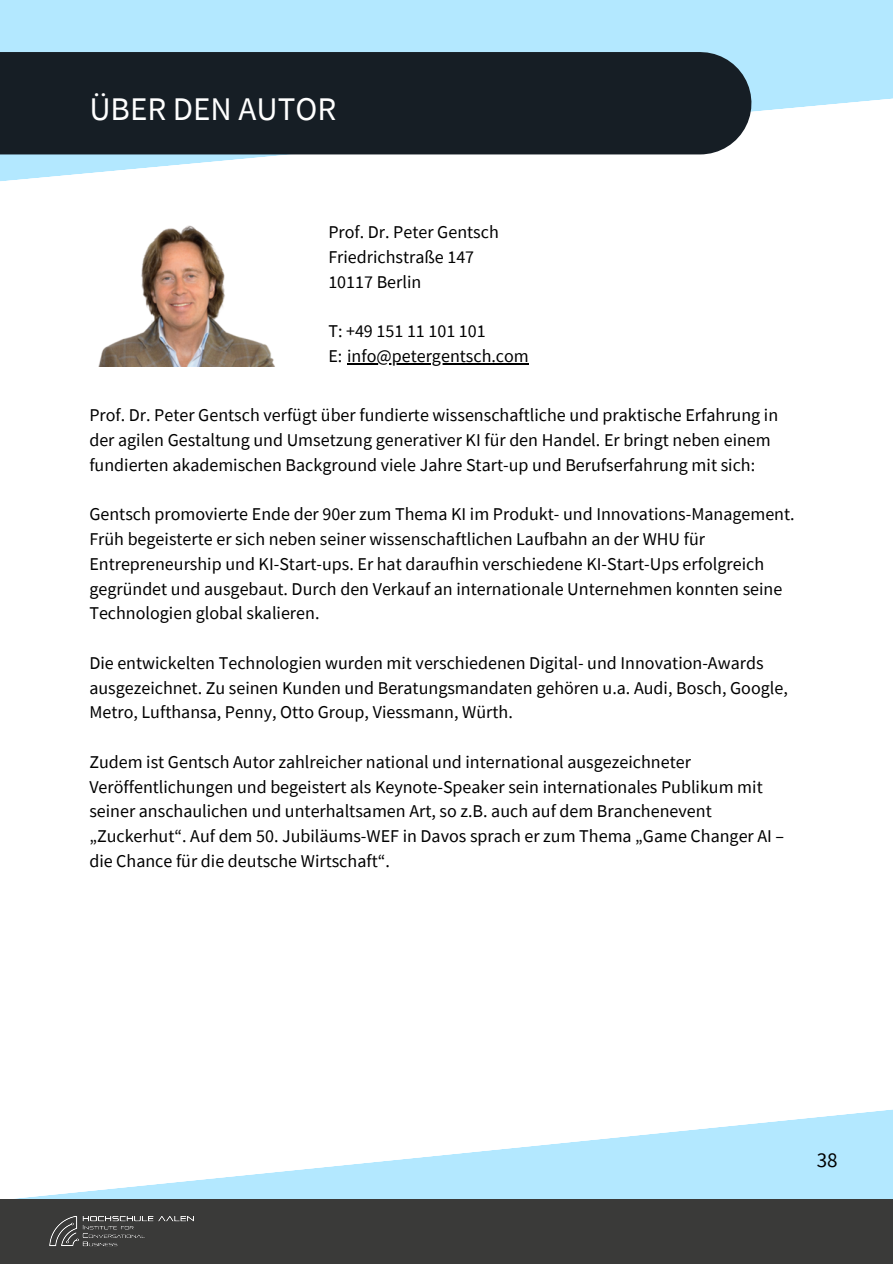
<style>
.page{position:relative;width:893px;height:1264px;background:#fff}
.page>*{position:absolute;margin:0;border:0;box-sizing:border-box;transform-origin:0 0}
.t1{font:33px "Source Sans Pro";color:#fff}
.t2{font:21px "Source Sans Pro";color:#000}
.t3{font:18px/24.8px "Source Sans Pro";color:#000}
</style>
<div class="page">
<svg style="left:15px;top:1110px;width:877px;height:89px;fill:#b3e8ff"></svg>
<svg style="left:0;top:0;width:892px;height:181px;fill:#b3e8ff"></svg>
<div style="left:0;top:52px;width:700px;height:102px;background:#161e25"></div>
<img style="left:98px;top:225px;width:177px;height:142px">
<hr style="left:347px;top:363px;width:182px;height:1px;background:#000">
<div style="left:0;top:1199px;width:892px;height:64px;background:#3a3a39"></div>
<img style="left:49px;top:1216px;width:145px;height:31px">
<h1 class="t1" style="left:89px;top:87px;width:248px">ÜBER DEN AUTOR</h1>
<p class="t3" style="left:328px;top:219px;width:172px">Prof. Dr. Peter Gentsch<br>Friedrichstraße 147<br>10117 Berlin</p>
<p class="t3" style="left:328px;top:318px;width:202px">T: +49 151 11 101 101<br>E: info@petergentsch.com</p>
<p class="t3" style="left:89px;top:402px;width:690px">Prof. Dr. Peter Gentsch verfügt über fundierte wissenschaftliche und praktische Erfahrung in der agilen Gestaltung und Umsetzung generativer KI für den Handel. Er bringt neben einem fundierten akademischen Background viele Jahre Start-up und Berufserfahrung mit sich:</p>
<p class="t3" style="left:89px;top:501px;width:706px">Gentsch promovierte Ende der 90er zum Thema KI im Produkt- und Innovations-Management.<br>Früh begeisterte er sich neben seiner wissenschaftlichen Laufbahn an der WHU für Entrepreneurship und KI-Start-ups. Er hat daraufhin verschiedene KI-Start-Ups erfolgreich gegründet und ausgebaut. Durch den Verkauf an internationale Unternehmen konnten seine Technologien global skalieren.</p>
<p class="t3" style="left:89px;top:650px;width:700px">Die entwickelten Technologien wurden mit verschiedenen Digital- und Innovation-Awards ausgezeichnet. Zu seinen Kunden und Beratungsmandaten gehören u.a. Audi, Bosch, Google,<br>Metro, Lufthansa, Penny, Otto Group, Viessmann, Würth.</p>
<p class="t3" style="left:89px;top:749px;width:696px">Zudem ist Gentsch Autor zahlreicher national und international ausgezeichneter Veröffentlichungen und begeistert als Keynote-Speaker sein internationales Publikum mit seiner anschaulichen und unterhaltsamen Art, so z.B. auch auf dem Branchenevent „Zuckerhut“. Auf dem 50. Jubiläums-WEF in Davos sprach er zum Thema „Game Changer AI – die Chance für die deutsche Wirtschaft“.</p>
<p class="t2" style="left:816px;top:1146px;width:22px">38</p>
</div>
